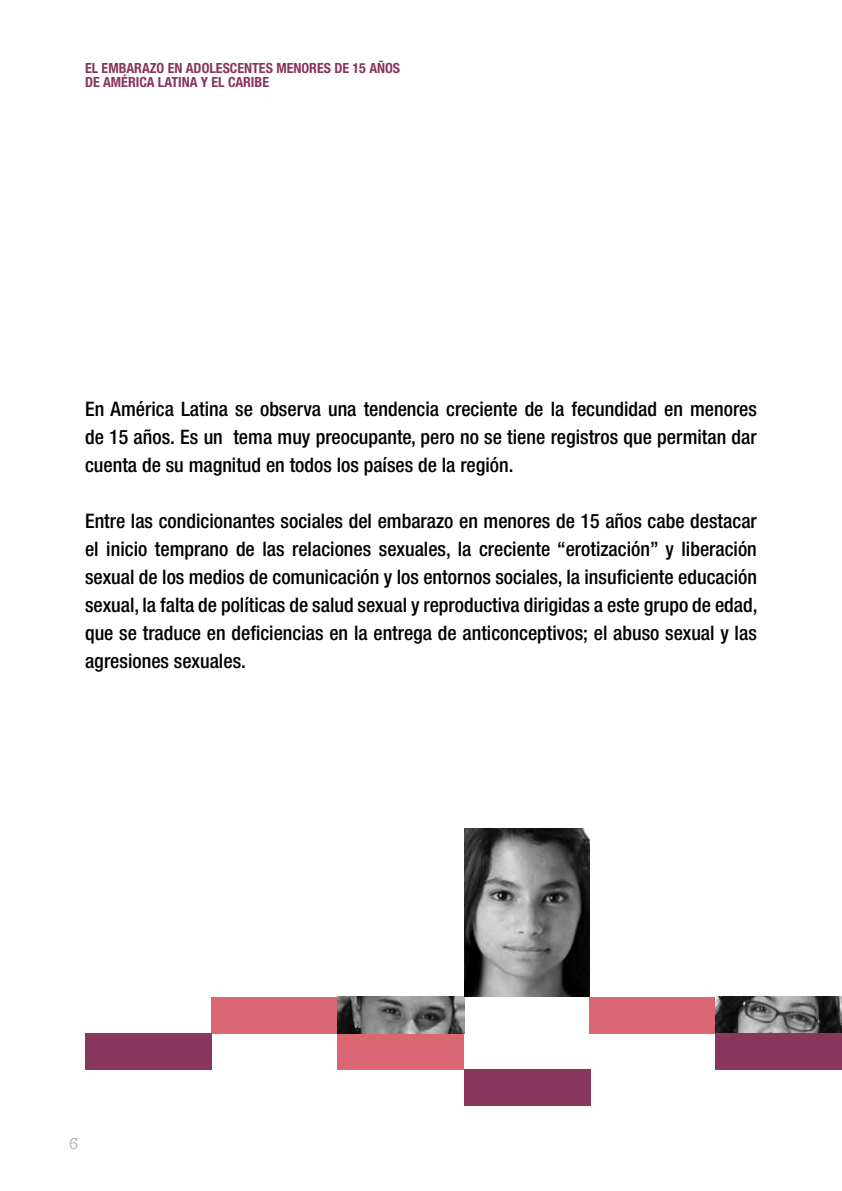
<style>
.page{position:relative;width:842px;height:1191px;background:#fff}
.page>*{position:absolute;margin:0;border:0;box-sizing:border-box;transform-origin:0 0}
.t1{font:500 condensed 20px/28px "Helvetica Neue";color:#000;text-align:justify}
.t2{font:300 16px "AW Conqueror Slab";color:#a7a9ac}
.t3{font:700 condensed 14px/14px "Helvetica Neue";color:#89365d}
</style>
<div class="page">
<div style="left:464px;top:1069px;width:126px;height:37px;background:#89365d"></div>
<div style="left:338px;top:1033px;width:126px;height:36px;background:#dc6774"></div>
<div style="left:589px;top:997px;width:127px;height:36px;background:#dc6774"></div>
<div style="left:211px;top:996px;width:127px;height:37px;background:#dc6774"></div>
<div style="left:85px;top:1033px;width:126px;height:36px;background:#89365d"></div>
<img style="left:338px;top:996px;width:126px;height:37px">
<img style="left:464px;top:828px;width:125px;height:169px">
<img style="left:716px;top:997px;width:126px;height:36px">
<div style="left:716px;top:1033px;width:126px;height:36px;background:#89365d"></div>
<p class="t3" style="left:85px;top:61px;width:317px">EL EMBARAZO EN ADOLESCENTES MENORES DE 15 AÑOS<br>DE AMÉRICA LATINA Y EL CARIBE</p>
<p class="t1" style="left:85px;top:394px;width:673px">En América Latina se observa una tendencia creciente de la fecundidad en menores de 15 años. Es un tema muy preocupante, pero no se tiene registros que permitan dar cuenta de su magnitud en todos los países de la región.</p>
<p class="t1" style="left:85px;top:506px;width:674px">Entre las condicionantes sociales del embarazo en menores de 15 años cabe destacar el inicio temprano de las relaciones sexuales, la creciente “erotización” y liberación sexual de los medios de comunicación y los entornos sociales, la insuficiente educación sexual, la falta de políticas de salud sexual y reproductiva dirigidas a este grupo de edad, que se traduce en deficiencias en la entrega de anticonceptivos; el abuso sexual y las agresiones sexuales.</p>
<p class="t2" style="left:69px;top:1135px;width:11px">6</p>
</div>
